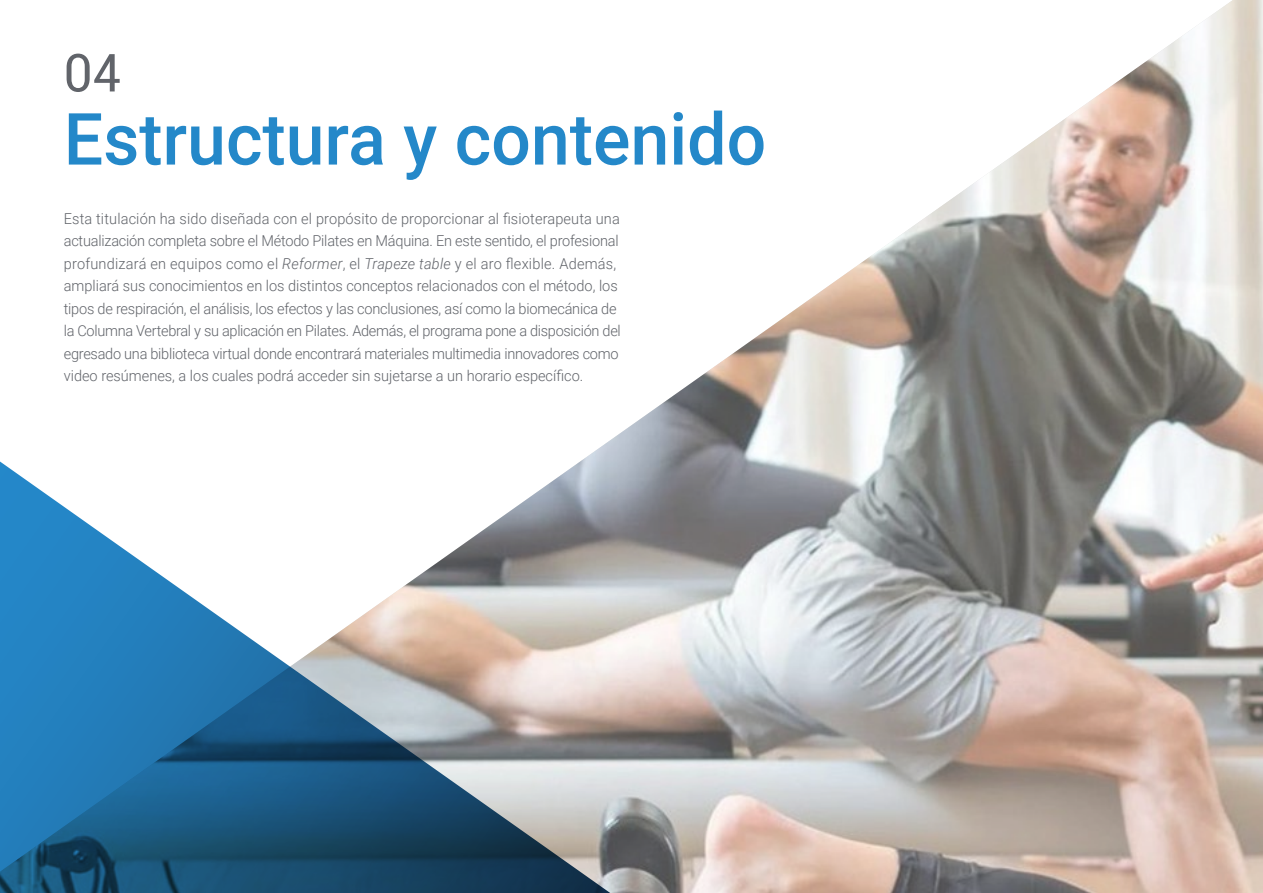
<style>
.page{position:relative;width:1263px;height:893px;background:#fff}
.page>*{position:absolute;margin:0;border:0;box-sizing:border-box;transform-origin:0 0}
.t1{font:500 72px "Roboto";color:#2488c9}
.t2{font:52.5px "Roboto";color:#61646a}
.t3{font:300 15px/22.5px "Roboto";letter-spacing:-.015em;color:#61646a}
.s1{font-style:italic}
</style>
<div class="page">
<img style="left:602px;top:0;width:661px;height:893px">
<svg style="left:0;top:446px;width:640px;height:447px"></svg>
<h2 class="t2" style="left:64px;top:36px;width:59px">04</h2>
<h1 class="t1" style="left:64px;top:89px;width:704px">Estructura y contenido</h1>
<p class="t3" style="left:64px;top:207px;width:558px">Esta titulación ha sido diseñada con el propósito de proporcionar al fisioterapeuta una actualización completa sobre el Método Pilates en Máquina. En este sentido, el profesional profundizará en equipos como el <span class="s1">Reformer</span>, el <span class="s1">Trapeze table</span> y el aro flexible. Además, ampliará sus conocimientos en los distintos conceptos relacionados con el método, los tipos de respiración, el análisis, los efectos y las conclusiones, así como la biomecánica de la Columna Vertebral y su aplicación en Pilates. Además, el programa pone a disposición del egresado una biblioteca virtual donde encontrará materiales multimedia innovadores como video resúmenes, a los cuales podrá acceder sin sujetarse a un horario específico.</p>
</div>
